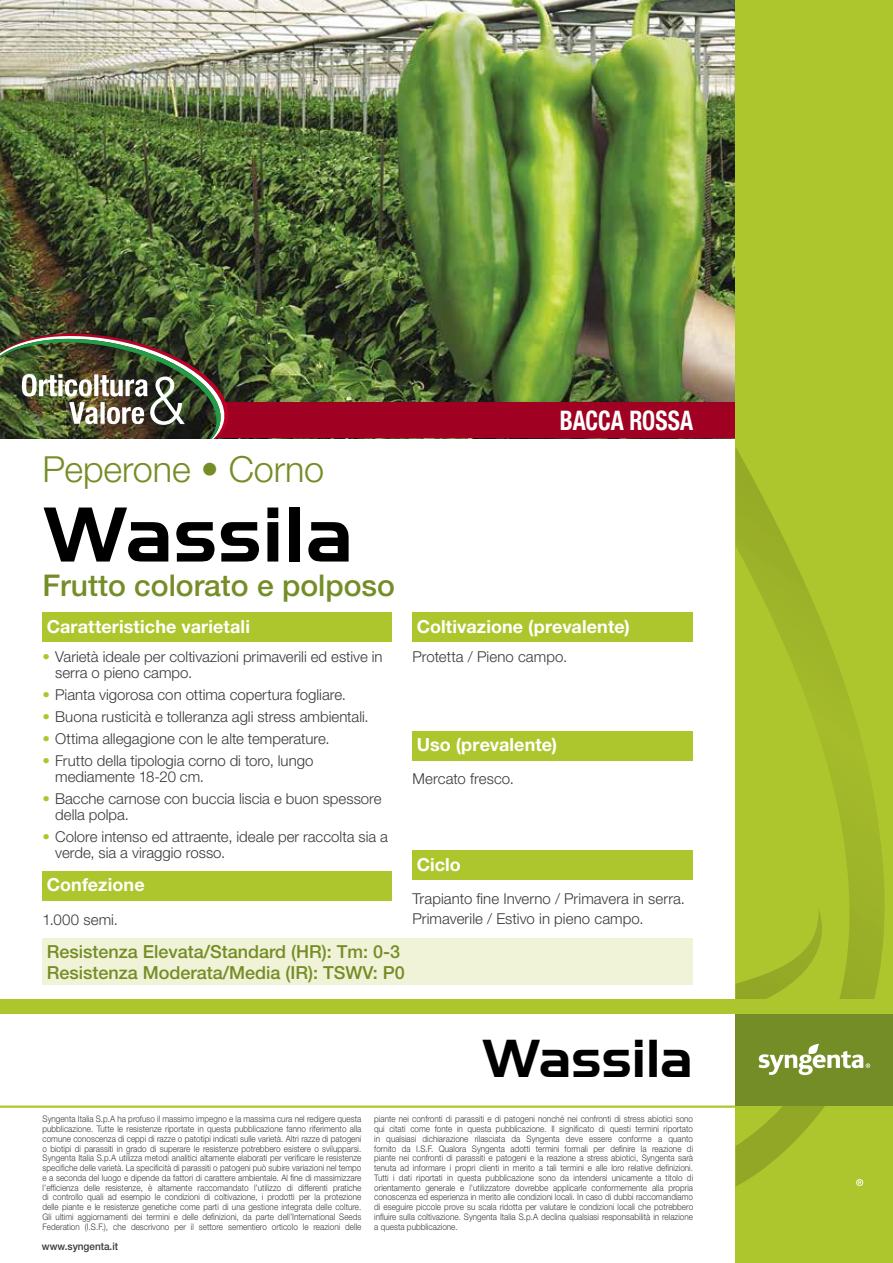
<style>
.page{position:relative;width:893px;height:1263px;background:#fff}
.page>*{position:absolute;margin:0;border:0;box-sizing:border-box;transform-origin:0 0}
.t1{font:67.5px "Syngenta Handel Gothic Latin";color:#000}
.t2{font:46.5px "Syngenta Handel Gothic Latin";letter-spacing:-.015em;color:#000}
.t3{font:300 36px "Helvetica Neue LT Std";letter-spacing:-.005em;color:#758d27}
.t4{font:500 30px "Helvetica Neue LT Std";color:#758d27}
.t5{font:700 condensed 27px "Helvetica Neue LT Std";letter-spacing:-.005em;color:#fff;scale:.87 1}
.t6{font:700 18px "Helvetica Neue LT Std";letter-spacing:.005em;color:#fff}
.t7{font:500 18px/21px "Helvetica Neue LT Std";color:#758d27}
.t8{font:300 15px/15.8px "Helvetica Neue LT Std";color:#393939}
.t9{font:500 10.5px "Helvetica Neue LT Std";color:#393939;scale:.95 1}
.t10{font:300 9px/9.8px "Helvetica Neue LT Std";letter-spacing:.005em;color:#393939;text-align:justify;scale:.9 1}
.s1{color:#aec62e}
</style>
<div class="page">
<img style="left:0;top:0;width:736px;height:327px">
<div style="left:43px;top:612px;width:349px;height:30px;background:#aec62e"></div>
<div style="left:43px;top:871px;width:349px;height:29px;background:#aec62e"></div>
<div style="left:412px;top:612px;width:281px;height:30px;background:#aec62e"></div>
<div style="left:412px;top:731px;width:281px;height:29px;background:#aec62e"></div>
<div style="left:412px;top:850px;width:281px;height:30px;background:#aec62e"></div>
<div style="left:43px;top:938px;width:650px;height:47px;background:#f0f3d7"></div>
<img style="left:0;top:327px;width:736px;height:111px">
<hr style="left:0;top:1105px;width:750px;height:3px;background:#aec62e">
<div style="left:736px;top:0;width:157px;height:1263px;background:#aec62e"></div>
<svg style="left:736px;top:448px;width:149px;height:738px"></svg>
<div style="left:736px;top:1008px;width:157px;height:98px;background:#758d27"></div>
<div style="left:0;top:999px;width:893px;height:15px;background:#aec62e"></div>
<svg style="left:758px;top:1044px;width:112px;height:31px"></svg>
<svg style="left:856px;top:1179px;width:7px;height:7px"></svg>
<h3 class="t5" style="left:560px;top:404px;width:155px">BACCA ROSSA</h3>
<h3 class="t3" style="left:43px;top:447px;width:283px">Peperone • Corno</h3>
<h1 class="t1" style="left:43px;top:485px;width:312px">Wassila</h1>
<h3 class="t4" style="left:43px;top:567px;width:354px">Frutto colorato e polposo</h3>
<h3 class="t6" style="left:47px;top:615px;width:205px">Caratteristiche varietali</h3>
<h3 class="t8" style="left:55px;top:649px;width:329px;text-indent:-13px"><span class="s1">•</span> Varietà ideale per coltivazioni primaverili ed estive in serra o pieno campo.</h3>
<h3 class="t8" style="left:43px;top:686px;width:305px"><span class="s1">•</span> Pianta vigorosa con ottima copertura fogliare.</h3>
<h3 class="t8" style="left:43px;top:709px;width:328px"><span class="s1">•</span> Buona rusticità e tolleranza agli stress ambientali.</h3>
<h3 class="t8" style="left:43px;top:731px;width:289px"><span class="s1">•</span> Ottima allegagione con le alte temperature.</h3>
<h3 class="t8" style="left:55px;top:753px;width:260px;text-indent:-13px"><span class="s1">•</span> Frutto della tipologia corno di toro, lungo mediamente 18-20 cm.</h3>
<h3 class="t8" style="left:55px;top:791px;width:328px;text-indent:-13px"><span class="s1">•</span> Bacche carnose con buccia liscia e buon spessore della polpa.</h3>
<h3 class="t8" style="left:55px;top:829px;width:334px;text-indent:-13px"><span class="s1">•</span> Colore intenso ed attraente, ideale per raccolta sia a verde, sia a viraggio rosso.</h3>
<h3 class="t6" style="left:47px;top:873px;width:99px">Confezione</h3>
<h3 class="t8" style="left:43px;top:911px;width:77px">1.000 semi.</h3>
<h3 class="t7" style="left:47px;top:941px;width:359px">Resistenza Elevata/Standard (HR): Tm: 0-3<br>Resistenza Moderata/Media (IR): TSWV: P0</h3>
<h3 class="t6" style="left:417px;top:615px;width:215px">Coltivazione (prevalente)</h3>
<h3 class="t8" style="left:412px;top:648px;width:156px">Protetta / Pieno campo.</h3>
<h3 class="t6" style="left:417px;top:733px;width:142px">Uso (prevalente)</h3>
<h3 class="t8" style="left:412px;top:771px;width:103px">Mercato fresco.</h3>
<h3 class="t6" style="left:417px;top:853px;width:46px">Ciclo</h3>
<h3 class="t8" style="left:412px;top:889px;width:274px;line-height:19.5px">Trapianto fine Inverno / Primavera in serra.<br>Primaverile / Estivo in pieno campo.</h3>
<h2 class="t2" style="left:482px;top:1025px;width:213px">Wassila</h2>
<p class="t10" style="left:43px;top:1114px;width:356px">Syngenta Italia S.p.A ha profuso il massimo impegno e la massima cura nel redigere questa pubblicazione. Tutte le resistenze riportate in questa pubblicazione fanno riferimento alla comune conoscenza di ceppi di razze o patotipi indicati sulle varietà. Altri razze di patogeni o biotipi di parassiti in grado di superare le resistenze potrebbero esistere o svilupparsi.<br>Syngenta Italia S.p.A utilizza metodi analitici altamente elaborati per verificare le resistenze specifiche delle varietà. La specificità di parassiti o patogeni può subire variazioni nel tempo e a seconda del luogo e dipende da fattori di carattere ambientale. Al fine di massimizzare l’efficienza delle resistenze, è altamente raccomandato l’utilizzo di differenti pratiche di controllo quali ad esempio le condizioni di coltivazione, i prodotti per la protezione delle piante e le resistenze genetiche come parti di una gestione integrata delle colture.<br>Gli ultimi aggiornamenti dei termini e delle definizioni, da parte dell’International Seeds Federation (I.S.F.), che descrivono per il settore sementiero orticolo le reazioni delle</p>
<p class="t10" style="left:374px;top:1114px;width:356px">piante nei confronti di parassiti e di patogeni nonché nei confronti di stress abiotici sono qui citati come fonte in questa pubblicazione. Il significato di questi termini riportato in qualsiasi dichiarazione rilasciata da Syngenta deve essere conforme a quanto fornito da I.S.F. Qualora Syngenta adotti termini formali per definire la reazione di piante nei confronti di parassiti e patogeni e la reazione a stress abiotici, Syngenta sarà tenuta ad informare i propri clienti in merito a tali termini e alle loro relative definizioni.<br>Tutti i dati riportati in questa pubblicazione sono da intendersi unicamente a titolo di orientamento generale e l’utilizzatore dovrebbe applicarle conformemente alla propria conoscenza ed esperienza in merito alle condizioni locali. In caso di dubbi raccomandiamo di eseguire piccole prove su scala ridotta per valutare le condizioni locali che potrebbero influire sulla coltivazione. Syngenta Italia S.p.A declina qualsiasi responsabilità in relazione a questa pubblicazione.</p>
<p class="t9" style="left:42px;top:1240px;width:82px">www.syngenta.it</p>
</div>
